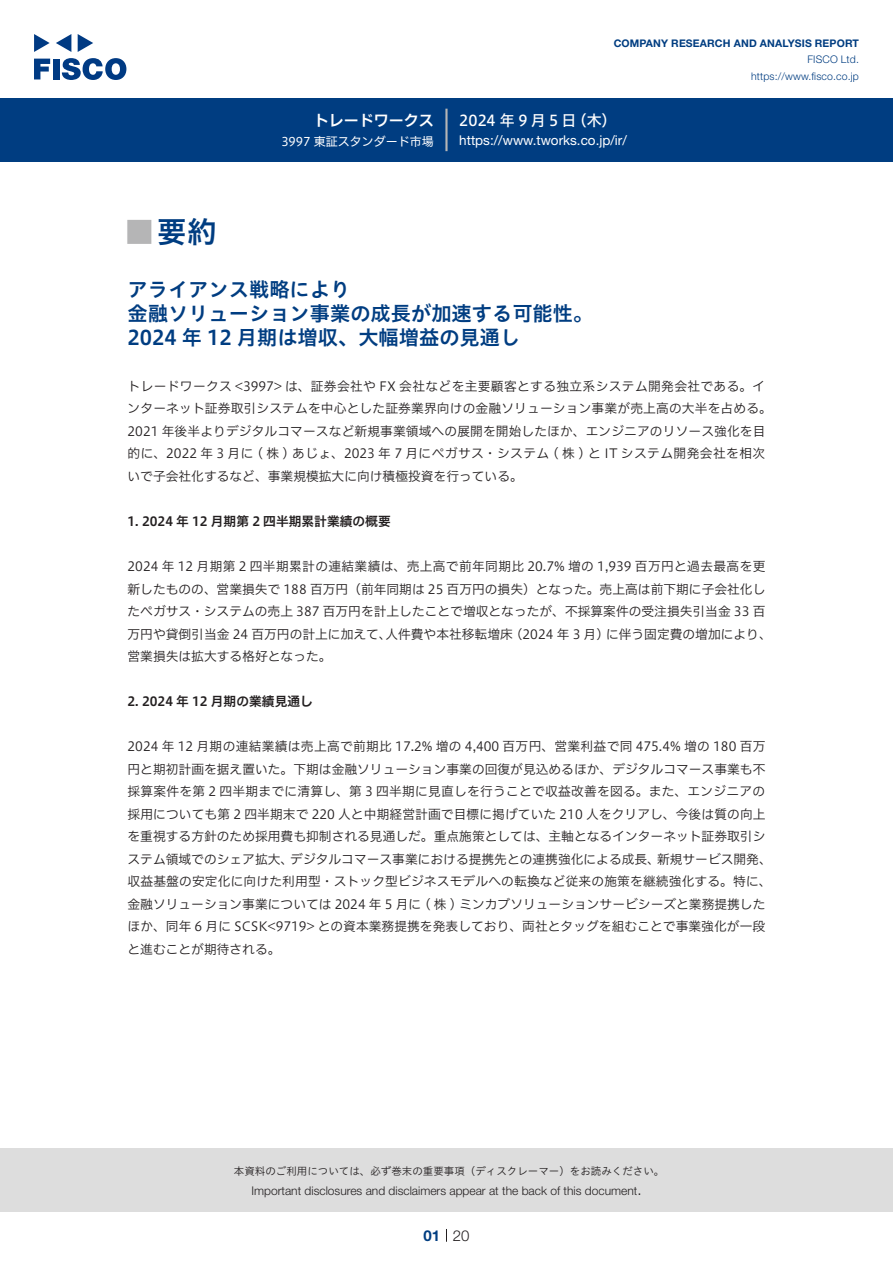
<style>
.page{position:relative;width:893px;height:1263px;background:#fff}
.page>*{position:absolute;margin:0;border:0;box-sizing:border-box;transform-origin:0 0}
.t1{font:30px "Hiragino UD Sans Std N W6";color:#003d81}
.t2{font:24px "Hiragino UD Sans Std N W6";color:#b5b5b6}
.中タイトル{font:20.25px/24px "Hiragino UD Sans Std W6";color:#003d81}
.t3{font:15px "Hiragino UD Sans F Std N W5";letter-spacing:.215em;color:#fff}
.t4{font:15px "Hiragino UD Sans F Std N W6";color:#fff}
.t5{font:300 15px "Helvetica Neue LT Std";color:#231f20}
.t6{font:700 15px "Helvetica Neue LT Std";color:#003d81}
.t7{font:13.5px "Helvetica Neue LT Std";color:#fff}
.本文{font:12.75px/22.5px "Hiragino UD Sans F Std N W3";color:#231f20}
.本文-2{font:12.75px "Hiragino UD Sans F Std N W3";letter-spacing:.025em;color:#231f20}
.本文-3{font:12.75px "Hiragino UD Sans F Std N W3";letter-spacing:.02em;color:#231f20}
.小タイトル{font:12.75px "Hiragino UD Sans F Std N W6";color:#231f20}
.t8{font:300 12px "Helvetica Neue LT Std";color:#231f20}
.t9{font:12px "Hiragino UD Sans F Std N W4";color:#fff}
.t10{font:10.5px "Hiragino UD Sans Std W3";color:#231f20}
.t11{font:700 10.5px "Helvetica Neue LT Std";letter-spacing:.015em;color:#003d81}
.t12{font:300 10.5px/16.5px "Helvetica Neue LT Std";letter-spacing:.015em;color:#003d81;text-align:right}
</style>
<div class="page">
<div style="left:0;top:1148px;width:893px;height:64px;background:#ddd"></div>
<svg style="left:34px;top:59px;width:16px;height:20px"></svg>
<div style="left:53px;top:59px;width:6px;height:20px;background:#003a83"></div>
<svg style="left:62px;top:58px;width:64px;height:22px"></svg>
<svg style="left:34px;top:34px;width:16px;height:18px"></svg>
<svg style="left:78px;top:34px;width:15px;height:18px"></svg>
<svg style="left:56px;top:34px;width:15px;height:18px"></svg>
<div style="left:0;top:98px;width:893px;height:64px;background:#003d81"></div>
<hr style="left:445px;top:109px;width:3px;height:42px;background:#b5b5b6">
<svg style="left:446px;top:1229px;width:1px;height:13px"></svg>
<p class="t4" style="left:314px;top:109px;width:122px">トレードワークス</p>
<p class="t9" style="left:281px;top:132px;width:154px">3997 東証スタンダード市場</p>
<p class="t11" style="left:614px;top:37px;width:247px">COMPANY RESEARCH AND ANALYSIS REPORT</p>
<p class="t12" style="left:751px;top:51px;width:109px">FISCO Ltd. https://www.fisco.co j p.</p>
<p class="t3" style="left:459px;top:109px;width:119px">2024年9月5日</p>
<p class="t3" style="left:572px;top:109px;width:46px">（木(</p>
<p class="t7" style="left:459px;top:132px;width:169px">https://www.tworks. c o j p. /i r/</p>
<p class="t1" style="left:157px;top:209px;width:61px">要約</p>
<p class="t2" style="left:128px;top:213px;width:25px">█</p>
<p class="中タイトル" style="left:128px;top:276px;width:467px">アライアンス戦略により<br>金融ソリューション事業の成長が加速する可能性。<br>2024 年 12 月期は増収、大幅増益の見通し</p>
<p class="本文" style="left:128px;top:374px;width:646px">トレードワークス &lt;3997&gt; は、証券会社や FX 会社などを主要顧客とする独立系システム開発会社である。インターネット証券取引システムを中心とした証券業界向けの金融ソリューション事業が売上高の大半を占める。2021 年後半よりデジタルコマースなど新規事業領域への展開を開始したほか、エンジニアのリソース強化を目的に、2022 年 3 月に ( 株 ) あじょ、2023 年 7 月にペガサス・システム ( 株 ) と IT システム開発会社を相次いで子会社化するなど、事業規模拡大に向け積極投資を行っている。</p>
<p class="小タイトル" style="left:128px;top:511px;width:265px">1. 2024 年 12 月期第 2 四半期累計業績の概要</p>
<p class="本文-2" style="left:128px;top:557px;width:639px">2024 年 12 月期第 2 四半期累計の連結業績は、売上高で前年同期比 20.7% 増の 1,939 百万円と過去最高を更</p>
<p class="本文" style="left:128px;top:577px;width:639px">新したものの、営業損失で 188 百万円（前年同期は 25 百万円の損失）となった。売上高は前下期に子会社化し</p>
<p class="本文" style="left:128px;top:599px;width:639px">たペガサス・システムの売上 387 百万円を計上したことで増収となったが、不採算案件の受注損失引当金 33 百</p>
<p class="本文" style="left:606px;top:622px;width:167px">に伴う固定費の増加により、</p>
<p class="本文" style="left:385px;top:622px;width:129px">人件費や本社移転増床</p>
<p class="本文" style="left:510px;top:622px;width:101px">（2024 年 3 月）</p>
<p class="本文" style="left:128px;top:622px;width:266px">万円や貸倒引当金 24 百万円の計上に加えて、営業損失は拡大する格好となった。</p>
<p class="小タイトル" style="left:128px;top:691px;width:187px">2. 2024 年 12 月期の業績見通し</p>
<p class="本文-2" style="left:128px;top:737px;width:639px">2024 年 12 月期の連結業績は売上高で前期比 17.2% 増の 4,400 百万円、営業利益で同 475.4% 増の 180 百万</p>
<p class="本文" style="left:128px;top:757px;width:639px">円と期初計画を据え置いた。下期は金融ソリューション事業の回復が見込めるほか、デジタルコマース事業も不</p>
<p class="本文-3" style="left:128px;top:782px;width:639px">採算案件を第 2 四半期までに清算し、第 3 四半期に見直しを行うことで収益改善を図る。また、エンジニアの</p>
<p class="本文" style="left:128px;top:802px;width:639px">採用についても第 2 四半期末で 220 人と中期経営計画で目標に掲げていた 210 人をクリアし、今後は質の向上</p>
<p class="本文" style="left:128px;top:824px;width:639px">を重視する方針のため採用費も抑制される見通しだ。重点施策としては、主軸となるインターネット証券取引シ</p>
<p class="本文" style="left:657px;top:847px;width:116px">新規サービス開発、</p>
<p class="本文" style="left:290px;top:847px;width:371px">デジタルコマース事業における提携先との連携強化による成長、</p>
<p class="本文" style="left:128px;top:847px;width:645px">ステム領域でのシェア拡大、<br>収益基盤の安定化に向けた利用型・ストック型ビジネスモデルへの転換など従来の施策を継続強化する。特に、金融ソリューション事業については 2024 年 5 月に ( 株 ) ミンカブソリューションサービシーズと業務提携したほか、同年 6 月に SCSK&lt;9719&gt; との資本業務提携を発表しており、両社とタッグを組むことで事業強化が一段と進むことが期待される。</p>
<p class="t10" style="left:234px;top:1163px;width:432px">本資料のご利用については、必ず巻末の重要事項（ディスクレーマー）をお読みください。</p>
<p class="t5" style="left:637px;top:1180px;width:6px">.</p>
<p class="t8" style="left:251px;top:1183px;width:387px">Important disclosures and disclaimers appear at the back of this document</p>
<p class="t6" style="left:423px;top:1226px;width:18px">01</p>
<p class="t5" style="left:453px;top:1226px;width:18px">20</p>
</div>
